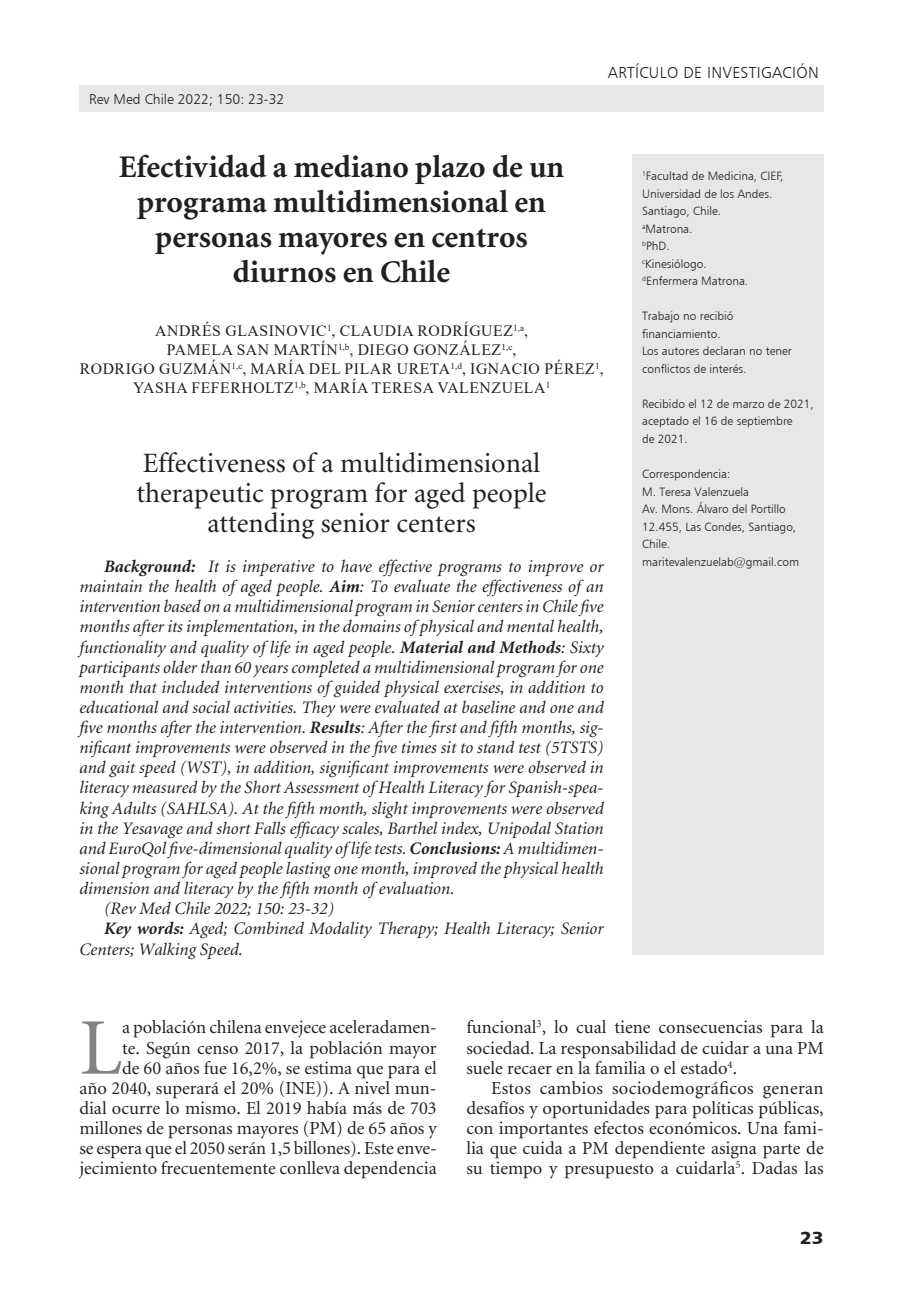
<style>
.page{position:relative;width:918px;height:1315px;background:#fff}
.page>*{position:absolute;margin:0;border:0;box-sizing:border-box;transform-origin:0 0}
.t1{font:80.33px "Minion";color:#808285}
.t2{font:700 31.5px/35px "Minion";color:#231f20;text-align:center}
.t3{font:28px/29.8px "Minion";color:#231f20;text-align:center}
.t4{font:18.38px/20.1px "Minion";color:#231f20;text-align:justify}
.t5{font:italic 17.5px "Minion";color:#231f20}
.t6{font:17.5px "Humanist 777 BT Black B";color:#231f20;scale:1.1 1}
.t7{font:15.75px/18.9px "Times New Roman";letter-spacing:.035em;color:#231f20;text-align:center}
.t8{font:15.75px "Humanist 777 BT Light B";letter-spacing:.02em;color:#231f20}
.t9{font:14px "Humanist 777 BT Light B";color:#231f20}
.t10{font:11.9px/17.5px "Humanist 777 BT Light B";color:#231f20}
.s1{font-weight:700}
</style>
<div class="page">
<div style="left:79px;top:85px;width:744px;height:26px;background:#e6e7e9"></div>
<div style="left:632px;top:154px;width:191px;height:800px;background:#e6e7e9"></div>
<p class="t9" style="left:89px;top:90px;width:197px">Rev Med Chile 2022; 150: 23-32</p>
<p class="t8" style="left:608px;top:63px;width:212px">artículo de investigación</p>
<h2 class="t2" style="left:119px;top:151px;width:447px">Efectividad a mediano plazo de un programa multidimensional en personas mayores en centros diurnos en Chile</h2>
<p class="t7" style="left:80px;top:321px;width:525px">ANDRÉS GLASINOVIC<sup>1</sup>, CLAUDIA RODRÍGUEZ<sup>1,a</sup>,<br>PAMELA SAN MARTÍN<sup>1,b</sup>, DIEGO GONZÁLEZ<sup>1,c</sup>,<br>RODRIGO GUZMÁN<sup>1,c</sup>, MARÍA DEL PILAR URETA<sup>1,d</sup>, IGNACIO PÉREZ<sup>1</sup>, YASHA FEFERHOLTZ<sup>1,b</sup>, MARÍA TERESA VALENZUELA<sup>1</sup></p>
<h3 class="t3" style="left:136px;top:449px;width:412px">Effectiveness of a multidimensional therapeutic program for aged people attending senior centers</h3>
<p class="t5" style="left:104px;top:558px;width:501px"><span class="s1">Background:</span> It is imperative to have effective programs to improve or</p>
<p class="t5" style="left:79px;top:578px;width:526px">maintain the health of aged people. <span class="s1">Aim</span>: To evaluate the effectiveness of an</p>
<p class="t5" style="left:79px;top:598px;width:525px">intervention based on a multidimensional program in Senior centers in Chile five</p>
<p class="t5" style="left:79px;top:618px;width:526px">months after its implementation, in the domains of physical and mental health,</p>
<p class="t5" style="left:79px;top:638px;width:526px">functionality and quality of life in aged people. <span class="s1">Material and Methods</span>: Sixty</p>
<p class="t5" style="left:79px;top:658px;width:526px">participants older than 60 years completed a multidimensional program for one</p>
<p class="t5" style="left:79px;top:678px;width:526px">month that included interventions of guided physical exercises, in addition to</p>
<p class="t5" style="left:79px;top:698px;width:526px">educational and social activities. They were evaluated at baseline and one and</p>
<p class="t5" style="left:79px;top:719px;width:526px">five months after the intervention. <span class="s1">Results</span>: After the first and fifth months, sig-</p>
<p class="t5" style="left:79px;top:739px;width:526px">nificant improvements were observed in the five times sit to stand test (5TSTS)</p>
<p class="t5" style="left:79px;top:759px;width:526px">and gait speed (WST), in addition, significant improvements were observed in</p>
<p class="t5" style="left:79px;top:779px;width:526px">literacy measured by the Short Assessment of Health Literacy for Spanish-spea-</p>
<p class="t5" style="left:79px;top:799px;width:526px">king Adults (SAHLSA). At the fifth month, slight improvements were observed</p>
<p class="t5" style="left:79px;top:819px;width:526px">in the Yesavage and short Falls efficacy scales, Barthel index, Unipodal Station</p>
<p class="t5" style="left:79px;top:839px;width:526px">and EuroQol five-dimensional quality of life tests. <span class="s1">Conclusions:</span> A multidimen-</p>
<p class="t5" style="left:79px;top:859px;width:526px">sional program for aged people lasting one month, improved the physical health</p>
<p class="t5" style="left:79px;top:880px;width:377px">dimension and literacy by the fifth month of evaluation.</p>
<p class="t5" style="left:104px;top:900px;width:231px">(Rev Med Chile 2022; 150: 23-32)</p>
<p class="t5" style="left:104px;top:920px;width:501px"><span class="s1">Key words:</span> Aged; Combined Modality Therapy; Health Literacy; Senior</p>
<p class="t5" style="left:79px;top:940px;width:165px">Centers; Walking Speed.</p>
<p class="t10" style="left:642px;top:167px;width:143px"><sup>1</sup>Facultad de Medicina, CIE F,<br>U niversidad de los Andes.<br>Santiago, Chile.<br><sup>a</sup>Matrona.<br><sup>b</sup>PhD.<br><sup>c</sup>Kinesiólogo.<br><sup>d</sup>E nfermera Matrona.</p>
<p class="t10" style="left:642px;top:307px;width:151px">Trabajo no recibió financiamiento.<br>Los autores declaran no tener conflictos de interés.</p>
<p class="t10" style="left:642px;top:395px;width:173px">Recibido el 12 de marzo de 2021, aceptado el 16 de septiembre<br>de 2021.</p>
<p class="t10" style="left:642px;top:465px;width:159px">Correspondencia:<br>M. Teresa Valenzuela<br>Av. Mons. Álvaro del Portillo<br>12.455, Las Condes, Santiago,<br>Chile. maritevalenzuelab@gmail.com</p>
<p class="t4" style="left:79px;top:1018px;width:359px;text-align:right">a población chilena envejece aceleradamen-<br>te. Según censo 2017, la población mayor<br>de 60 años fue 16,2%, se estima que para el<br>año 2040, superará el 20% (INE)). A nivel mun&shy;dial ocurre lo mismo. El 2019 había más de 703 millones de personas mayores (PM) de 65 años y se espera que el 2050 serán 1,5 billones). Este enve&shy;jecimiento frecuentemente conlleva dependencia</p>
<p class="t4" style="left:466px;top:1018px;width:359px">funcional<sup>3</sup>, lo cual tiene consecuencias para la sociedad. La responsabilidad de cuidar a una PM suele recaer en la familia o el estado<sup>4</sup>.</p>
<h1 class="t1" style="left:79px;top:1008px;width:44px">L</h1>
<p class="t4" style="left:466px;top:1078px;width:359px;text-indent:25px">Estos cambios sociodemográficos generan desafíos y oportunidades para políticas públicas, con importantes efectos económicos. Una fami&shy;lia que cuida a PM dependiente asigna parte de su tiempo y presupuesto a cuidarla<sup>5</sup>. Dadas las</p>
<p class="t6" style="left:800px;top:1226px;width:23px">23</p>
</div>
